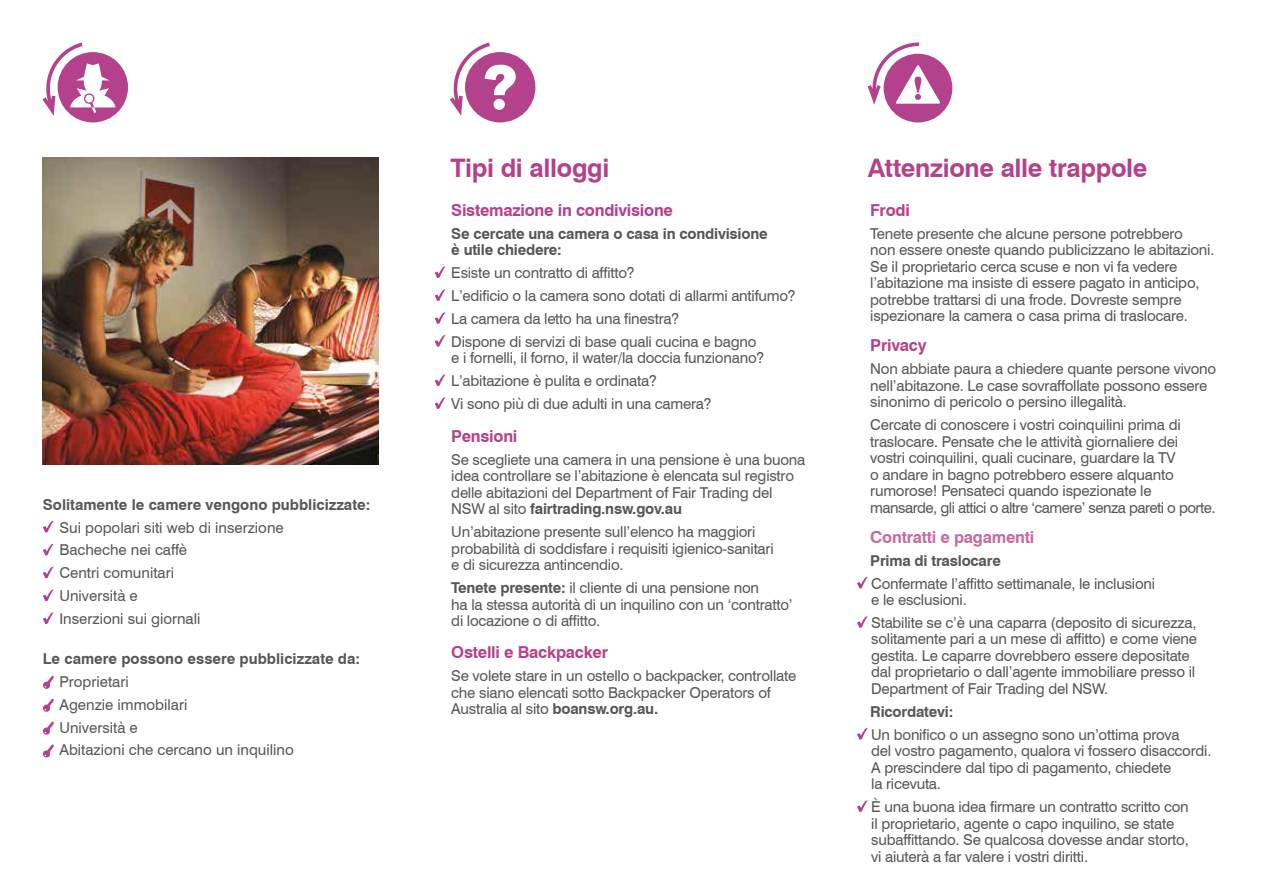
<style>
.page{position:relative;width:1263px;height:893px;background:#fff}
.page>*{position:absolute;margin:0;border:0;box-sizing:border-box;transform-origin:0 0}
.t1{font:700 25.5px "Swiss 721 BT";letter-spacing:-.015em;color:#b4418b}
.t2{font:700 16.5px "Swiss 721 BT";letter-spacing:-.015em;color:#b4418b}
.t3{font:700 16.5px "Swiss 721 BT";letter-spacing:-.015em;color:#c26ca3}
.t4{font:15px/16.5px "Swiss 721 BT";letter-spacing:-.015em;color:#575756}
.t5{font:700 15px/16.5px "Swiss 721 BT";letter-spacing:-.005em;color:#575756}
.s1{font-weight:700}
</style>
<div class="page">
<svg style="left:435px;top:266px;width:11px;height:12px"></svg>
<svg style="left:434px;top:289px;width:12px;height:12px"></svg>
<svg style="left:434px;top:312px;width:12px;height:12px"></svg>
<svg style="left:434px;top:335px;width:12px;height:12px"></svg>
<svg style="left:435px;top:374px;width:11px;height:12px"></svg>
<svg style="left:434px;top:397px;width:12px;height:12px"></svg>
<svg style="left:857px;top:577px;width:11px;height:11px"></svg>
<svg style="left:857px;top:616px;width:11px;height:12px"></svg>
<svg style="left:857px;top:728px;width:11px;height:12px"></svg>
<svg style="left:857px;top:800px;width:11px;height:12px"></svg>
<img style="left:43px;top:158px;width:335px;height:306px">
<svg style="left:43px;top:521px;width:11px;height:12px"></svg>
<svg style="left:43px;top:544px;width:11px;height:11px"></svg>
<svg style="left:43px;top:566px;width:11px;height:12px"></svg>
<svg style="left:43px;top:589px;width:11px;height:12px"></svg>
<svg style="left:43px;top:612px;width:11px;height:12px"></svg>
<svg style="left:43px;top:676px;width:11px;height:13px"></svg>
<svg style="left:43px;top:699px;width:11px;height:13px"></svg>
<svg style="left:43px;top:722px;width:11px;height:13px"></svg>
<svg style="left:43px;top:744px;width:11px;height:14px"></svg>
<div style="left:58px;top:52px;width:70px;height:70px;background:#b4418b;border-radius:50%"></div>
<svg style="left:42px;top:43px;width:73px;height:73px"></svg>
<div style="left:465px;top:52px;width:70px;height:70px;background:#b4418b;border-radius:50%"></div>
<svg style="left:450px;top:43px;width:66px;height:73px"></svg>
<div style="left:493px;top:99px;width:12px;height:11px;background:#fff;border-radius:50%"></div>
<div style="left:884px;top:54px;width:68px;height:68px;background:#b4418b;border-radius:50%"></div>
<svg style="left:868px;top:43px;width:72px;height:62px"></svg>
<p class="t5" style="left:43px;top:496px;width:329px">Solitamente le camere vengono pubblicizzate:</p>
<p class="t4" style="left:59px;top:516px;width:226px;line-height:23px">Sui popolari siti web di inserzione<br>Bacheche nei caffè<br>Centri comunitari<br>Università e<br>Inserzioni sui giornali</p>
<p class="t5" style="left:43px;top:650px;width:319px">Le camere possono essere pubblicizzate da:</p>
<p class="t4" style="left:59px;top:670px;width:236px;line-height:23px">Proprietari<br>Agenzie immobilari<br>Università e<br>Abitazioni che cercano un inquilino</p>
<h1 class="t1" style="left:450px;top:153px;width:160px">Tipi di alloggi</h1>
<p class="t2" style="left:451px;top:200px;width:223px">Sistemazione in condivisione</p>
<p class="t5" style="left:451px;top:225px;width:318px">Se cercate una camera o casa in condivisione è utile chiedere:</p>
<p class="t4" style="left:451px;top:261px;width:346px;line-height:23px">Esiste un contratto di affitto?<br>L’edificio o la camera sono dotati di allarmi antifumo?<br>La camera da letto ha una finestra?<br>Dispone di servizi di base quali cucina e bagno</p>
<p class="t4" style="left:451px;top:346px;width:315px;line-height:23px">e i fornelli, il forno, il water/la doccia funzionano?<br>L’abitazione è pulita e ordinata?<br>Vi sono più di due adulti in una camera?</p>
<p class="t2" style="left:451px;top:426px;width:68px">Pensioni</p>
<p class="t4" style="left:451px;top:451px;width:356px">Se scegliete una camera in una pensione è una buona idea controllare se l’abitazione è elencata sul registro delle abitazioni del Department of Fair Trading del NSW al sito <span class="s1">fairtrading.nsw.gov.au</span></p>
<p class="t4" style="left:451px;top:524px;width:324px">Un’abitazione presente sull’elenco ha maggiori probabilità di soddisfare i requisiti igienico-sanitari e di sicurezza antincendio.</p>
<p class="t4" style="left:451px;top:579px;width:343px"><span class="s1">Tenete presente:</span> il cliente di una pensione non<br>ha la stessa autorità di un inquilino con un ‘contratto’ di locazione o di affitto.</p>
<p class="t2" style="left:451px;top:642px;width:158px">Ostelli e Backpacker</p>
<p class="t4" style="left:451px;top:668px;width:346px">Se volete stare in un ostello o backpacker, controllate che siano elencati sotto Backpacker Operators of<br>Australia al sito <span class="s1">boansw.org.au.</span></p>
<h1 class="t1" style="left:868px;top:153px;width:281px">Attenzione alle trappole</h1>
<p class="t2" style="left:870px;top:200px;width:41px">Frodi</p>
<p class="t4" style="left:870px;top:225px;width:346px">Tenete presente che alcune persone potrebbero<br>non essere oneste quando publicizzano le abitazioni.<br>Se il proprietario cerca scuse e non vi fa vedere l’abitazione ma insiste di essere pagato in anticipo, potrebbe trattarsi di una frode. Dovreste sempre ispezionare la camera o casa prima di traslocare.</p>
<p class="t2" style="left:870px;top:335px;width:58px">Privacy</p>
<p class="t4" style="left:870px;top:361px;width:348px">Non abbiate paura a chiedere quante persone vivono nell’abitazone. Le case sovraffollate possono essere sinonimo di pericolo o persino illegalità.</p>
<p class="t4" style="left:870px;top:416px;width:347px">Cercate di conoscere i vostri coinquilini prima di traslocare. Pensate che le attività giornaliere dei vostri coinquilini, quali cucinare, guardare la TV<br>o andare in bagno potrebbero essere alquanto rumorose! Pensateci quando ispezionate le mansarde, gli attici o altre ‘camere’ senza pareti o porte.</p>
<p class="t3" style="left:870px;top:527px;width:166px">Contratti e pagamenti</p>
<p class="t5" style="left:870px;top:552px;width:132px">Prima di traslocare</p>
<p class="t4" style="left:871px;top:575px;width:285px">Confermate l’affitto settimanale, le inclusioni e le esclusioni.</p>
<p class="t4" style="left:871px;top:614px;width:327px">Stabilite se c’è una caparra (deposito di sicurezza, solitamente pari a un mese di affitto) e come viene gestita. Le caparre dovrebbero essere depositate dal proprietario o dall’agente immobiliare presso il Department of Fair Trading del NSW.</p>
<p class="t5" style="left:870px;top:703px;width:85px">Ricordatevi:</p>
<p class="t4" style="left:871px;top:726px;width:342px">Un bonifico o un assegno sono un’ottima prova<br>del vostro pagamento, qualora vi fossero disaccordi.<br>A prescindere dal tipo di pagamento, chiedete<br>la ricevuta.</p>
<p class="t4" style="left:871px;top:798px;width:319px">È una buona idea firmare un contratto scritto con il proprietario, agente o capo inquilino, se state subaffittando. Se qualcosa dovesse andar storto, vi aiuterà a far valere i vostri diritti.</p>
</div>
